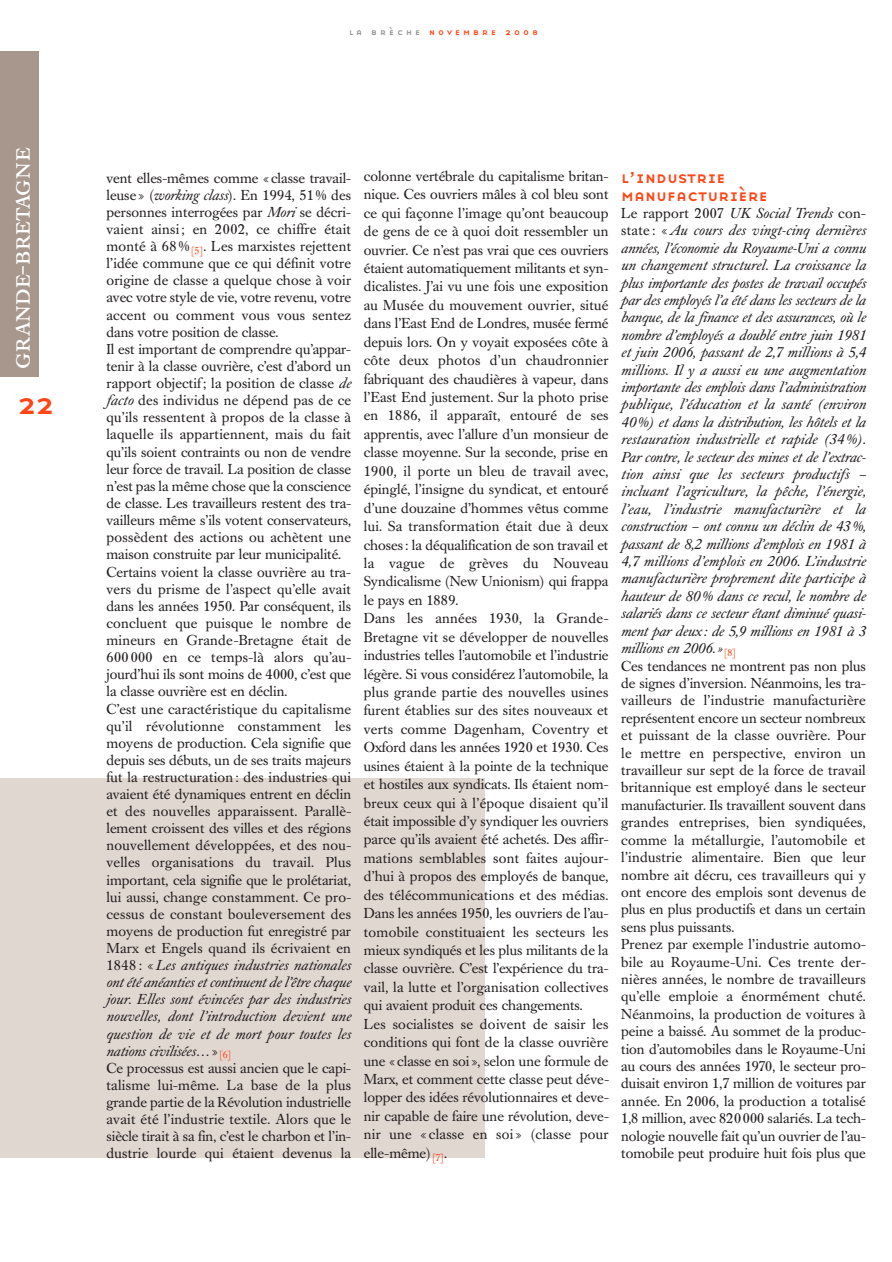
<style>
.page{position:relative;width:892px;height:1262px;background:#fff}
.page>*{position:absolute;margin:0;border:0;box-sizing:border-box;transform-origin:0 0}
.t1{font:30px "Base Nine Small Caps";color:#ff4617}
.t2{font:28.5px "Caslon Book BE Regular SC";letter-spacing:.005em;color:#fff}
.t3{font:16.5px/17.4px "Base Nine Small Caps";color:#ff4617}
.t4{font:14.25px/17.1px "Caslon Book BE";letter-spacing:.005em;color:#231f20}
.t5{font:9px "Base Nine Small Caps";letter-spacing:.335em;color:#ff4617}
.s1{color:#939598}
.s2{font-style:italic}
</style>
<div class="page">
<svg style="left:0;top:51px;width:485px;height:1107px"></svg>
<h2 class="t2" style="left:9px;top:369px;width:223px;rotate:-90deg">grande-bretagne</h2>
<h1 class="t1" style="left:17px;top:386px;width:40px">22</h1>
<p class="t5" style="left:349px;top:26px;width:190px"><span class="s1">la brèche</span> novembre 2008</p>
<p class="t4" style="left:106px;top:171px;width:246px">vent elles-mêmes comme «classe travail&shy;leuse» (<span class="s2">working class</span>). En 1994, 51% des personnes interrogées par <span class="s2">Mori</span> se décri&shy;vaient ainsi ; en 2002, ce chiffre était monté à 68 %<sub>[5]</sub>. Les marxistes rejettent l’idée commune que ce qui définit votre origine de classe a quelque chose à voir avec votre style de vie, votre revenu, votre accent ou comment vous vous sentez dans votre position de classe.<br>Il est important de comprendre qu’appar&shy;tenir à la classe ouvrière, c’est d’abord un rapport objectif; la position de classe <span class="s2">de facto</span> des individus ne dépend pas de ce qu’ils ressentent à propos de la classe à laquelle ils appartiennent, mais du fait qu’ils soient contraints ou non de vendre leur force de travail. La position de classe n’est pas la même chose que la conscience de classe. Les travailleurs restent des tra&shy;vailleurs même s’ils votent conservateurs, possèdent des actions ou achètent une maison construite par leur municipalité.<br>Certains voient la classe ouvrière au tra&shy;vers du prisme de l’aspect qu’elle avait dans les années 1950. Par conséquent, ils concluent que puisque le nombre de mineurs en Grande-Bretagne était de 600 000 en ce temps-là alors qu’au&shy;jourd’hui ils sont moins de 4000, c’est que la classe ouvrière est en déclin.<br>C’est une caractéristique du capitalisme qu’il révolutionne constamment les moyens de production. Cela signifie que depuis ses débuts, un de ses traits majeurs fut la restructuration : des industries qui avaient été dynamiques entrent en déclin et des nouvelles apparaissent. Parallè - lement croissent des villes et des régions nouvellement développées, et des nou&shy;velles organisations du travail. Plus important, cela signifie que le prolétariat, lui aussi, change constamment. Ce pro&shy;cessus de constant bouleversement des moyens de production fut enregistré par Marx et Engels quand ils écrivaient en 1848 : «<span class="s2">Les antiques industries nationales ont été anéanties et continuent de l’être chaque jour. Elles sont évincées par des industries nouvelles, dont l’introduction devient une question de vie et de mort pour toutes les nations civilisées…</span>»<sub>[6]<br></sub>Ce processus est aussi ancien que le capi&shy;talisme lui-même. La base de la plus grande partie de la Révolution industrielle avait été l’industrie textile. Alors que le siècle tirait à sa fin, c’est le charbon et l’in&shy;dustrie lourde qui étaient devenus la</p>
<p class="t4" style="left:364px;top:168px;width:247px;line-height:18.5px">colonne vertébrale du capitalisme britan&shy;nique. Ces ouvriers mâles à col bleu sont ce qui façonne l’image qu’ont beaucoup de gens de ce à quoi doit ressembler un ouvrier. Ce n’est pas vrai que ces ouvriers étaient automatiquement militants et syn&shy;dicalistes. J’ai vu une fois une exposition au Musée du mouvement ouvrier, situé dans l’East End de Londres, musée fermé depuis lors. On y voyait exposées côte à côte deux photos d’un chaudronnier fabriquant des chaudières à vapeur, dans l’East End justement. Sur la photo prise en 1886, il apparaît, entouré de ses apprentis, avec l’allure d’un monsieur de classe moyenne. Sur la seconde, prise en 1900, il porte un bleu de travail avec, épinglé, l’insigne du syndicat, et entouré d’une douzaine d’hommes vêtus comme lui. Sa transformation était due à deux choses: la déqualification de son travail et la vague de grèves du Nouveau Syndicalisme (New Unionism) qui frappa le pays en 1889.<br>Dans les années 1930, la Grande-Bretagne vit se développer de nouvelles industries telles l’automobile et l’industrie légère. Si vous considérez l’automobile, la plus grande partie des nouvelles usines furent établies sur des sites nouveaux et verts comme Dagenham, Coventry et Oxford dans les années 1920 et 1930. Ces usines étaient à la pointe de la technique et hostiles aux syndicats. Ils étaient nom&shy;breux ceux qui à l’époque disaient qu’il était impossible d’y syndiquer les ouvriers parce qu’ils avaient été achetés. Des affir&shy;mations semblables sont faites aujour - d’hui à propos des employés de banque, des télécommunications et des médias.<br>Dans les années 1950, les ouvriers de l’au&shy;tomobile constituaient les secteurs les mieux syndiqués et les plus militants de la classe ouvrière. C’est l’expérience du tra&shy;vail, la lutte et l’organisation collectives qui avaient produit ces changements.<br>Les socialistes se doivent de saisir les conditions qui font de la classe ouvrière une «classe en soi», selon une formule de Marx, et comment cette classe peut déve&shy;lopper des idées révolutionnaires et deve&shy;nir capable de faire une révolution, deve&shy;nir une « classe en soi » (classe pour elle-même)<sub>[7]</sub>.</p>
<p class="t3" style="left:621px;top:169px;width:148px">l’industrie manufacturière</p>
<p class="t4" style="left:621px;top:206px;width:246px">Le rapport 2007 <span class="s2">UK Social Trends</span> con - state : « <span class="s2">Au cours des vingt-cinq dernières années, l’économie du Royaume-Uni a connu un changement structurel. La croissance la plus importante des postes de travail occupés par des employés l’a été dans les secteurs de la banque, de la finance et des assurances, où le nombre d’employés a doublé entre juin 1981 et juin 2006, passant de 2,7 millions à 5,4 millions. Il y a aussi eu une augmentation importante des emplois dans l’administration publique, l’éducation et la santé (environ 40%) et dans la distribution, les hôtels et la restauration industrielle et rapide (34 %).<br>Par contre, le secteur des mines et de l’extrac&shy;tion ainsi que les secteurs productifs – incluant l’agriculture, la pêche, l’énergie, l’eau, l’industrie manufacturière et la construction – ont connu un déclin de 43%, passant de 8,2 millions d’emplois en 1981 à 4,7 millions d’emplois en 2006. L’industrie manufacturière proprement dite participe à hauteur de 80% dans ce recul, le nombre de salariés dans ce secteur étant diminué quasi&shy;ment par deux: de 5,9 millions en 1981 à 3 millions en 2006.»</span><sub>[8]<br></sub>Ces tendances ne montrent pas non plus de signes d’inversion. Néanmoins, les tra&shy;vailleurs de l’industrie manufacturière représentent encore un secteur nombreux et puissant de la classe ouvrière. Pour le mettre en perspective, environ un travailleur sur sept de la force de travail britannique est employé dans le secteur manufacturier. Ils travaillent souvent dans grandes entreprises, bien syndiquées, comme la métallurgie, l’automobile et l’industrie alimentaire. Bien que leur nombre ait décru, ces travailleurs qui y ont encore des emplois sont devenus de plus en plus productifs et dans un certain sens plus puissants.<br>Prenez par exemple l’industrie automo&shy;bile au Royaume-Uni. Ces trente der&shy;nières années, le nombre de travailleurs qu’elle emploie a énormément chuté.<br>Néanmoins, la production de voitures à peine a baissé. Au sommet de la produc&shy;tion d’automobiles dans le Royaume-Uni au cours des années 1970, le secteur pro&shy;duisait environ 1,7 million de voitures par année. En 2006, la production a totalisé 1,8 million, avec 820000 salariés. La tech&shy;nologie nouvelle fait qu’un ouvrier de l’au&shy;tomobile peut produire huit fois plus que</p>
</div>
